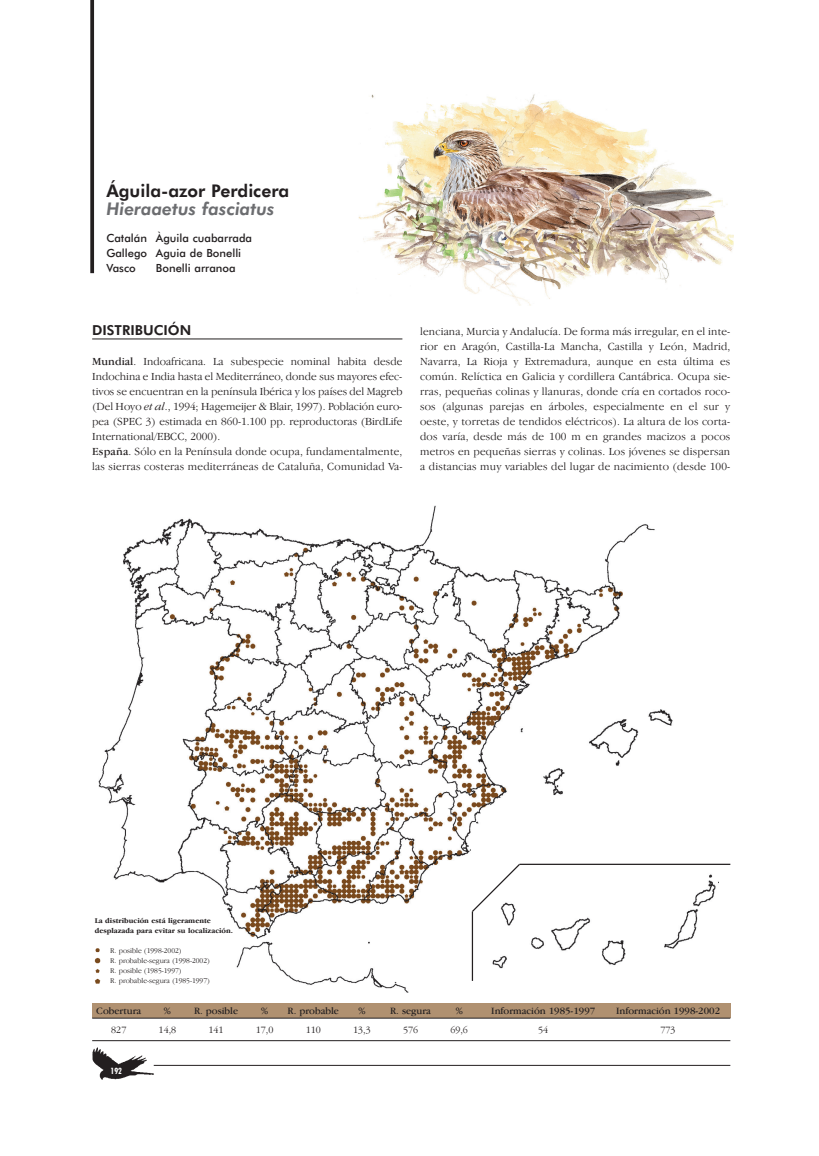
<style>
.page{position:relative;width:819px;height:1156px;background:#fff}
.page>*{position:absolute;margin:0;border:0;box-sizing:border-box;transform-origin:0 0}
.t1{font:800 17.5px "Futura BT";color:#231f20}
.t2{font:italic 800 17.5px "Futura BT";color:#6c6d70}
.t3{font:800 13.75px "Futura BT";color:#231f20}
.t4{font:300 11.25px/15px "Garamond IT Cby BT";color:#231f20}
.t5{font:500 11.25px/15px "Futura BT";color:#231f20}
.t6{font:10px "Garamond IT Cby BT";color:#231f20}
.t7{font:300 10px "Garamond IT Cby BT";color:#231f20}
.t8{font:700 condensed 8.75px "Futura BT";color:#fff}
.t9{font:300 7.5px/10px "Garamond IT Cby BT";color:#231f20}
.t10{font:700 7.5px/10px "Garamond IT Cby BT";color:#231f20}
.s1{font-weight:400}
.s2{font-style:italic}
</style>
<div class="page">
<hr style="left:92px;top:338px;width:310px;height:1px;background:#231f20">
<img style="left:358px;top:94px;width:375px;height:211px">
<svg style="left:90px;top:0;width:4px;height:273px"></svg>
<img style="left:98px;top:505px;width:620px;height:487px">
<div style="left:92px;top:1002px;width:638px;height:15px;background:#b09171"></div>
<hr style="left:92px;top:1017px;width:638px;height:1px;background:#231f20">
<hr style="left:92px;top:1040px;width:638px;height:1px;background:#231f20">
<img style="left:94px;top:945px;width:14px;height:40px">
<img style="left:92px;top:1047px;width:68px;height:33px">
<hr style="left:154px;top:1064px;width:576px;height:1px;background:#231f20">
<hr style="left:472px;top:911px;width:1px;height:69px;background:#231f20">
<svg style="left:470px;top:862px;width:51px;height:51px"></svg>
<hr style="left:519px;top:863px;width:211px;height:1px;background:#231f20">
<h1 class="t1" style="left:106px;top:184px;width:184px">Águila-azor Perdicera</h1>
<h1 class="t2" style="left:106px;top:202px;width:170px">Hieraaetus fasciatus</h1>
<p class="t5" style="left:106px;top:232px;width:147px">Catalán Àguila cuabarrada<br>Gallego Aguia de Bonelli<br>Vasco</p>
<p class="t5" style="left:156px;top:262px;width:81px">Bonelli arranoa</p>
<p class="t3" style="left:92px;top:324px;width:101px">DISTRIBUCIÓN</p>
<p class="t4" style="left:92px;top:355px;width:312px"><span class="s1">Mundial</span>. Indoafricana. La subespecie nominal habita desde Indochina e India hasta el Mediterráneo, donde sus mayores efec&shy;tivos se encuentran en la península Ibérica y los países del Magreb (Del Hoyo <span class="s2">et al</span>., 1994; Hagemeijer &amp; Blair, 1997). Población euro&shy;pea (SPEC 3) estimada en 860-1.100 pp. reproductoras (BirdLife International/EBCC, 2000).<br><span class="s1">España</span>. Sólo en la Península donde ocupa, fundamentalmente, las sierras costeras mediterráneas de Cataluña, Comunidad Va-</p>
<p class="t4" style="left:420px;top:325px;width:312px;text-align:justify">lenciana, Murcia y Andalucía. De forma más irregular, en el inte&shy;rior en Aragón, Castilla-La Mancha, Castilla y León, Madrid, Navarra, La Rioja y Extremadura, aunque en esta última es común. Relíctica en Galicia y cordillera Cantábrica. Ocupa sie&shy;rras, pequeñas colinas y llanuras, donde cría en cortados roco&shy;sos (algunas parejas en árboles, especialmente en el sur y oeste, y torretas de tendidos eléctricos). La altura de los corta&shy;dos varía, desde más de 100 m en grandes macizos a pocos metros en pequeñas sierras y colinas. Los jóvenes se dispersan a distancias muy variables del lugar de nacimiento (desde 100-</p>
<p class="t10" style="left:95px;top:915px;width:140px">La distribución está ligeramente desplazada para evitar su localización.</p>
<p class="t9" style="left:110px;top:946px;width:101px">R. posible (1998-2002)<br>R. probable-segura (1998-2002)<br>R. posible (1985-1997)<br>R. probable-segura (1985-1997)</p>
<p class="t6" style="left:96px;top:1007px;width:46px">Cobertura</p>
<p class="t7" style="left:111px;top:1025px;width:17px">827</p>
<p class="t8" style="left:110px;top:1066px;width:13px">192</p>
<p class="t6" style="left:164px;top:1007px;width:9px">%</p>
<p class="t7" style="left:159px;top:1025px;width:19px">14,8</p>
<p class="t6" style="left:194px;top:1007px;width:46px">R. posible</p>
<p class="t7" style="left:208px;top:1025px;width:17px">141</p>
<p class="t6" style="left:261px;top:1007px;width:9px">%</p>
<p class="t7" style="left:256px;top:1025px;width:19px">17,0</p>
<p class="t6" style="left:287px;top:1007px;width:53px">R. probable</p>
<p class="t7" style="left:306px;top:1025px;width:17px">110</p>
<p class="t6" style="left:358px;top:1007px;width:9px">%</p>
<p class="t7" style="left:353px;top:1025px;width:19px">13,3</p>
<p class="t6" style="left:390px;top:1007px;width:42px">R. segura</p>
<p class="t7" style="left:403px;top:1025px;width:17px">576</p>
<p class="t6" style="left:455px;top:1007px;width:9px">%</p>
<p class="t7" style="left:450px;top:1025px;width:19px">69,6</p>
<p class="t6" style="left:491px;top:1007px;width:105px">Información 1985-1997</p>
<p class="t7" style="left:538px;top:1025px;width:12px">54</p>
<p class="t6" style="left:616px;top:1007px;width:105px">Información 1998-2002</p>
<p class="t7" style="left:660px;top:1025px;width:17px">773</p>
</div>
